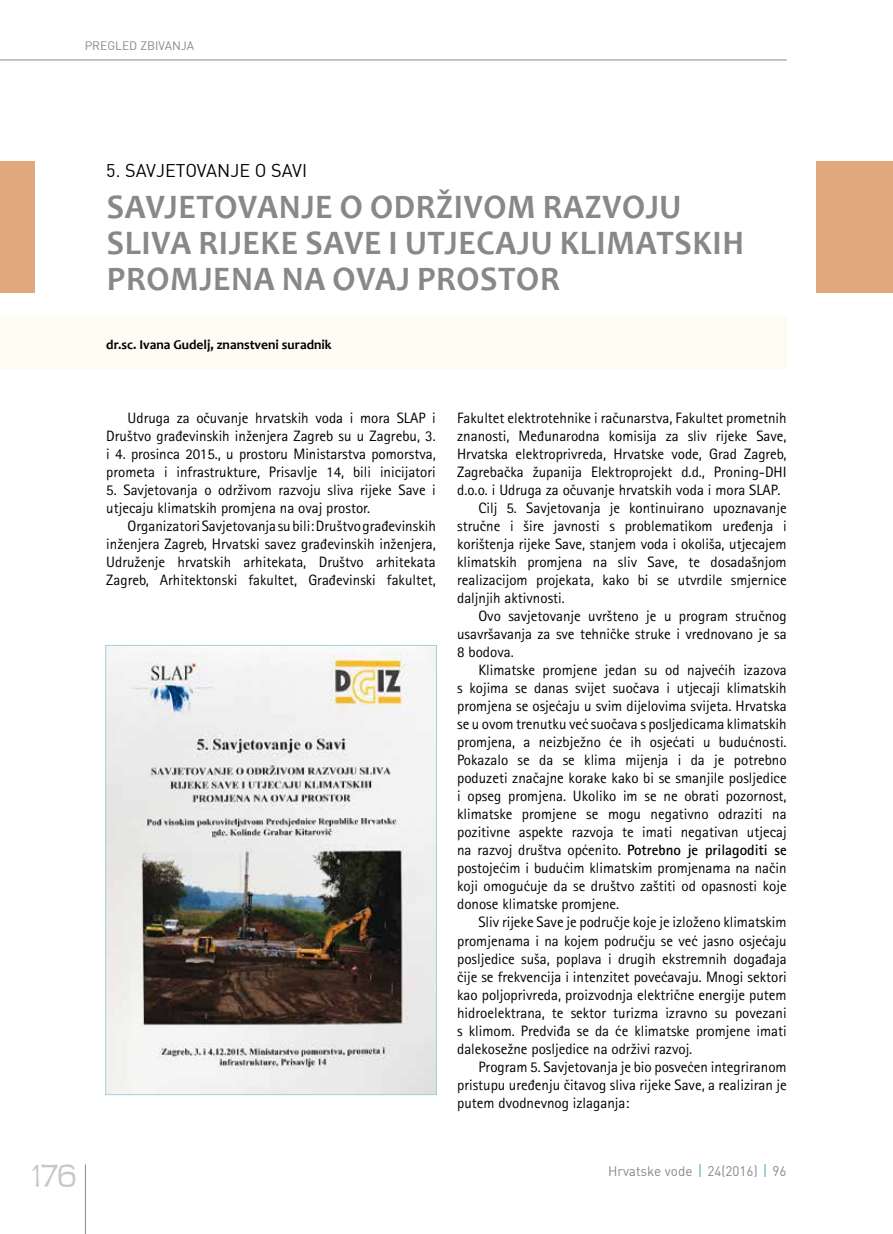
<style>
.page{position:relative;width:893px;height:1234px;background:#fff}
.page>*{position:absolute;margin:0;border:0;box-sizing:border-box;transform-origin:0 0}
.t1{font:300 36px "Teen";color:#c6c7c8}
.t2{font:700 34.5px/36px "Candara";letter-spacing:.02em;color:#87888a;scale:.96 1}
.t3{font:18px "DIN";color:#000}
.t4{font:15px/18px "Rotis Sans Serifklemy";color:#000;text-align:justify}
.t5{font:700 13.5px "Candara";color:#000}
.t6{font:13.5px "DIN";color:#87888a}
.t7{font:12px "DIN";color:#87888a}
.s1{font-weight:700}
</style>
<div class="page">
<hr style="left:85px;top:1164px;width:1px;height:69px;background:#87888a">
<hr style="left:0;top:60px;width:787px;height:1px;background:#87888a">
<svg style="left:699px;top:1164px;width:2px;height:12px"></svg>
<svg style="left:764px;top:1164px;width:2px;height:12px"></svg>
<div style="left:0;top:317px;width:787px;height:53px;background:#fefbf2"></div>
<img style="left:107px;top:647px;width:328px;height:445px">
<div style="left:105px;top:645px;width:332px;height:449px;border:1px solid #a2d1d9"></div>
<div style="left:0;top:161px;width:34px;height:131px;background:#e1a87d"></div>
<div style="left:816px;top:161px;width:77px;height:131px;background:#e1a87d"></div>
<p class="t7" style="left:85px;top:37px;width:111px">PREGLED ZBIVANJA</p>
<p class="t3" style="left:106px;top:158px;width:199px">5. SAVJETOVAN JE O SAVI</p>
<h2 class="t2" style="left:107px;top:188px;width:665px">SAVJETOVANJE O ODRŽIVOM RAZVOJU<br>SLIVA RIJEKE SAVE I UTJECAJU KLIMATSKIH<br>PROMJENA NA OVAJ PROSTOR</h2>
<p class="t5" style="left:106px;top:336px;width:227px">DR.SC. IVANA GUDELJ, ZNANSTVENI SURADNIK</p>
<p class="t4" style="left:106px;top:409px;width:331px;text-indent:21px">Udruga za očuvanje hrvatskih voda i mora SLAP i Društvo građevinskih inženjera Zagreb su u Zagrebu, 3. i 4. prosinca 2015., u prostoru Ministarstva pomorstva, prometa i infrastrukture, Prisavlje 14, bili inicijatori</p>
<p class="t4" style="left:106px;top:481px;width:331px">5. Savjetovanja o održivom razvoju sliva rijeke Save i utjecaju klimatskih promjena na ovaj prostor.</p>
<p class="t4" style="left:106px;top:517px;width:331px;text-indent:21px">Organizatori Savjetovanja su bili: Društvo građevinskih inženjera Zagreb, Hrvatski savez građevinskih inženjera, Udruženje hrvatskih arhitekata, Društvo arhitekata Zagreb, Arhitektonski fakultet, Građevinski fakultet,</p>
<p class="t4" style="left:457px;top:409px;width:331px">Fakultet elektrotehnike i računarstva, Fakultet prometnih</p>
<p class="t4" style="left:457px;top:427px;width:331px">znanosti, Međunarodna komisija za sliv rijeke Save,</p>
<p class="t4" style="left:457px;top:445px;width:331px">Hrvatska elektroprivreda, Hrvatske vode, Grad Zagreb,</p>
<p class="t4" style="left:457px;top:463px;width:331px">Zagrebačka županija Elektroprojekt d.d., Proning-DHI</p>
<p class="t4" style="left:457px;top:481px;width:325px">d.o.o. i Udruga za očuvanje hrvatskih voda i mora SLAP.</p>
<p class="t4" style="left:478px;top:499px;width:310px">Cilj 5. Savjetovanja je kontinuirano upoznavanje</p>
<p class="t4" style="left:457px;top:517px;width:331px">stručne i šire javnosti s problematikom uređenja i</p>
<p class="t4" style="left:457px;top:535px;width:331px">korištenja rijeke Save, stanjem voda i okoliša, utjecajem</p>
<p class="t4" style="left:457px;top:553px;width:331px">klimatskih promjena na sliv Save, te dosadašnjom</p>
<p class="t4" style="left:457px;top:571px;width:331px">realizacijom projekata, kako bi se utvrdile smjernice</p>
<p class="t4" style="left:457px;top:589px;width:109px">daljnjih aktivnosti.</p>
<p class="t4" style="left:478px;top:607px;width:310px">Ovo savjetovanje uvršteno je u program stručnog</p>
<p class="t4" style="left:457px;top:625px;width:331px">usavršavanja za sve tehničke struke i vrednovano je sa</p>
<p class="t4" style="left:457px;top:643px;width:58px">8 bodova.</p>
<p class="t4" style="left:478px;top:661px;width:310px">Klimatske promjene jedan su od najvećih izazova</p>
<p class="t4" style="left:457px;top:679px;width:331px">s kojima se danas svijet suočava i utjecaji klimatskih</p>
<p class="t4" style="left:457px;top:697px;width:331px">promjena se osjećaju u svim dijelovima svijeta. Hrvatska</p>
<p class="t4" style="left:457px;top:715px;width:331px">se u ovom trenutku već suočava s posljedicama klimatskih</p>
<p class="t4" style="left:457px;top:733px;width:331px">promjena, a neizbježno će ih osjećati u budućnosti.</p>
<p class="t4" style="left:457px;top:751px;width:331px">Pokazalo se da se klima mijenja i da je potrebno</p>
<p class="t4" style="left:457px;top:769px;width:331px">poduzeti značajne korake kako bi se smanjile posljedice</p>
<p class="t4" style="left:457px;top:787px;width:331px">i opseg promjena. Ukoliko im se ne obrati pozornost,</p>
<p class="t4" style="left:457px;top:805px;width:331px">klimatske promjene se mogu negativno odraziti na</p>
<p class="t4" style="left:457px;top:823px;width:331px">pozitivne aspekte razvoja te imati negativan utjecaj</p>
<p class="t4" style="left:457px;top:841px;width:331px">na razvoj društva općenito. <span class="s1">Potrebno je prilagoditi se</span></p>
<p class="t4" style="left:457px;top:859px;width:331px">postojećim i budućim klimatskim promjenama na način</p>
<p class="t4" style="left:457px;top:877px;width:331px">koji omogućuje da se društvo zaštiti od opasnosti koje</p>
<p class="t4" style="left:457px;top:895px;width:164px">donose klimatske promjene.</p>
<p class="t4" style="left:478px;top:913px;width:310px">Sliv rijeke Save je područje koje je izloženo klimatskim</p>
<p class="t4" style="left:457px;top:931px;width:331px">promjenama i na kojem području se već jasno osjećaju</p>
<p class="t4" style="left:457px;top:949px;width:331px">posljedice suša, poplava i drugih ekstremnih događaja</p>
<p class="t4" style="left:457px;top:967px;width:331px">čije se frekvencija i intenzitet povećavaju. Mnogi sektori</p>
<p class="t4" style="left:457px;top:985px;width:331px">kao poljoprivreda, proizvodnja električne energije putem</p>
<p class="t4" style="left:457px;top:1003px;width:331px">hidroelektrana, te sektor turizma izravno su povezani</p>
<p class="t4" style="left:457px;top:1021px;width:331px">s klimom. Predviđa se da će klimatske promjene imati</p>
<p class="t4" style="left:457px;top:1039px;width:237px">dalekosežne posljedice na održivi razvoj.</p>
<p class="t4" style="left:478px;top:1057px;width:310px">Program 5. Savjetovanja je bio posvećen integriranom</p>
<p class="t4" style="left:457px;top:1075px;width:331px">pristupu uređenju čitavog sliva rijeke Save, a realiziran je</p>
<p class="t4" style="left:457px;top:1093px;width:174px">putem dvodnevnog izlaganja:</p>
<h1 class="t1" style="left:32px;top:1156px;width:46px">176</h1>
<p class="t6" style="left:608px;top:1161px;width:180px">Hrvatske vode 24(2016) 96</p>
</div>
